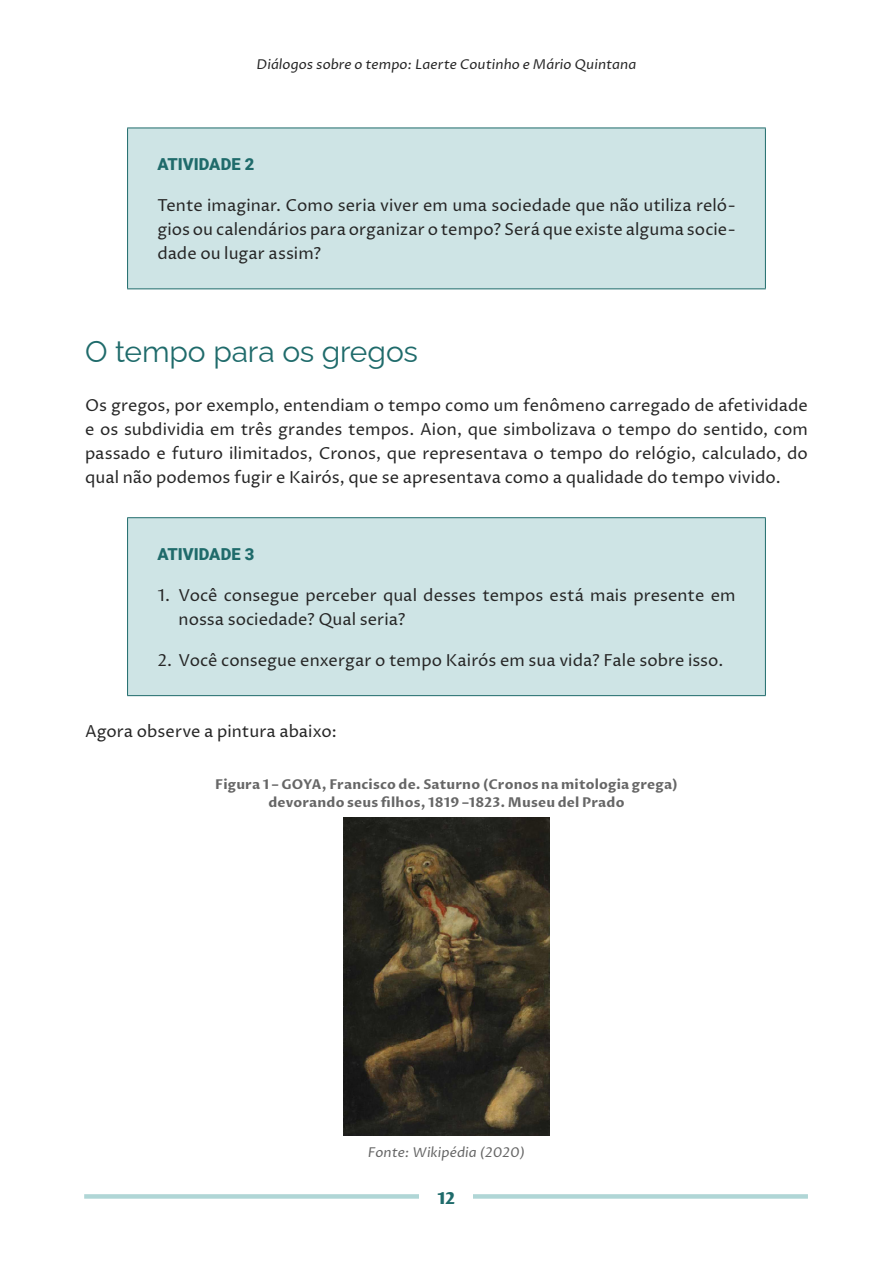
<style>
.page{position:relative;width:893px;height:1263px;background:#fff}
.page>*{position:absolute;margin:0;border:0;box-sizing:border-box;transform-origin:0 0}
.t1{font:30px "Raleway";letter-spacing:-.005em;color:#1f6b6b}
.t2{font:16.5px/24px "Proza Libre";letter-spacing:.005em;color:#262626;text-align:justify}
.t3{font:900 16.5px "Roboto";letter-spacing:.005em;color:#1f6b6b}
.t4{font:800 16.5px "Proza Libre";color:#1f6b6b}
.t5{font:700 13.5px/18px "Proza Libre";letter-spacing:.015em;color:#666;text-align:center}
.t6{font:italic 13.5px "Proza Libre";letter-spacing:.005em;color:#262626}
.t7{font:italic 13.5px "Proza Libre";letter-spacing:.005em;color:#666}
</style>
<div class="page">
<div style="left:84px;top:1194px;width:724px;height:5px;background:#b0d6d6"></div>
<div style="left:420px;top:1188px;width:53px;height:16px;background:#fff"></div>
<div style="left:128px;top:128px;width:637px;height:161px;background:#cee4e5"></div>
<hr style="left:127px;top:128px;width:639px;height:1px;background:#1f6b6b">
<hr style="left:127px;top:128px;width:1px;height:160px;background:#1f6b6b">
<hr style="left:765px;top:128px;width:1px;height:160px;background:#1f6b6b">
<hr style="left:127px;top:288px;width:639px;height:1px;background:#1f6b6b">
<div style="left:128px;top:518px;width:637px;height:178px;background:#cee4e5"></div>
<hr style="left:127px;top:517px;width:639px;height:1px;background:#1f6b6b">
<hr style="left:127px;top:518px;width:1px;height:177px;background:#1f6b6b">
<hr style="left:765px;top:518px;width:1px;height:177px;background:#1f6b6b">
<hr style="left:127px;top:695px;width:639px;height:1px;background:#1f6b6b">
<img style="left:344px;top:818px;width:205px;height:318px">
<p class="t6" style="left:256px;top:56px;width:381px">Diálogos sobre o tempo: Laerte Coutinho e Mário Quintana</p>
<p class="t3" style="left:157px;top:153px;width:99px">ATIVIDADE 2</p>
<p class="t2" style="left:157px;top:193px;width:580px">Tente imaginar. Como seria viver em uma sociedade que não utiliza reló&shy;gios ou calendários para organizar o tempo? Será que existe alguma socie&shy;dade ou lugar assim?</p>
<h1 class="t1" style="left:85px;top:327px;width:334px">O tempo para os gregos</h1>
<p class="t2" style="left:85px;top:394px;width:724px">Os gregos, por exemplo, entendiam o tempo como um fenômeno carregado de afetividade e os subdividia em três grandes tempos. Aion, que simbolizava o tempo do sentido, com passado e futuro ilimitados, Cronos, que representava o tempo do relógio, calculado, do qual não podemos fugir e Kairós, que se apresentava como a qualidade do tempo vivido.</p>
<p class="t3" style="left:157px;top:542px;width:99px">ATIVIDADE 3</p>
<p class="t2" style="left:179px;top:583px;width:558px;text-indent:-21px">1. Você consegue perceber qual desses tempos está mais presente em nossa sociedade? Qual seria?</p>
<p class="t2" style="left:157px;top:648px;width:568px">2. Você consegue enxergar o tempo Kairós em sua vida? Fale sobre isso.</p>
<p class="t2" style="left:85px;top:719px;width:254px">Agora observe a pintura abaixo:</p>
<p class="t5" style="left:215px;top:776px;width:464px">Figura 1 – GOYA, Francisco de. Saturno (Cronos na mitologia grega) devorando seus filhos, 1819 –1823. Museu del Prado</p>
<p class="t7" style="left:368px;top:1144px;width:159px">Fonte: Wikipédia (2020)</p>
<p class="t4" style="left:437px;top:1188px;width:19px">12</p>
</div>
